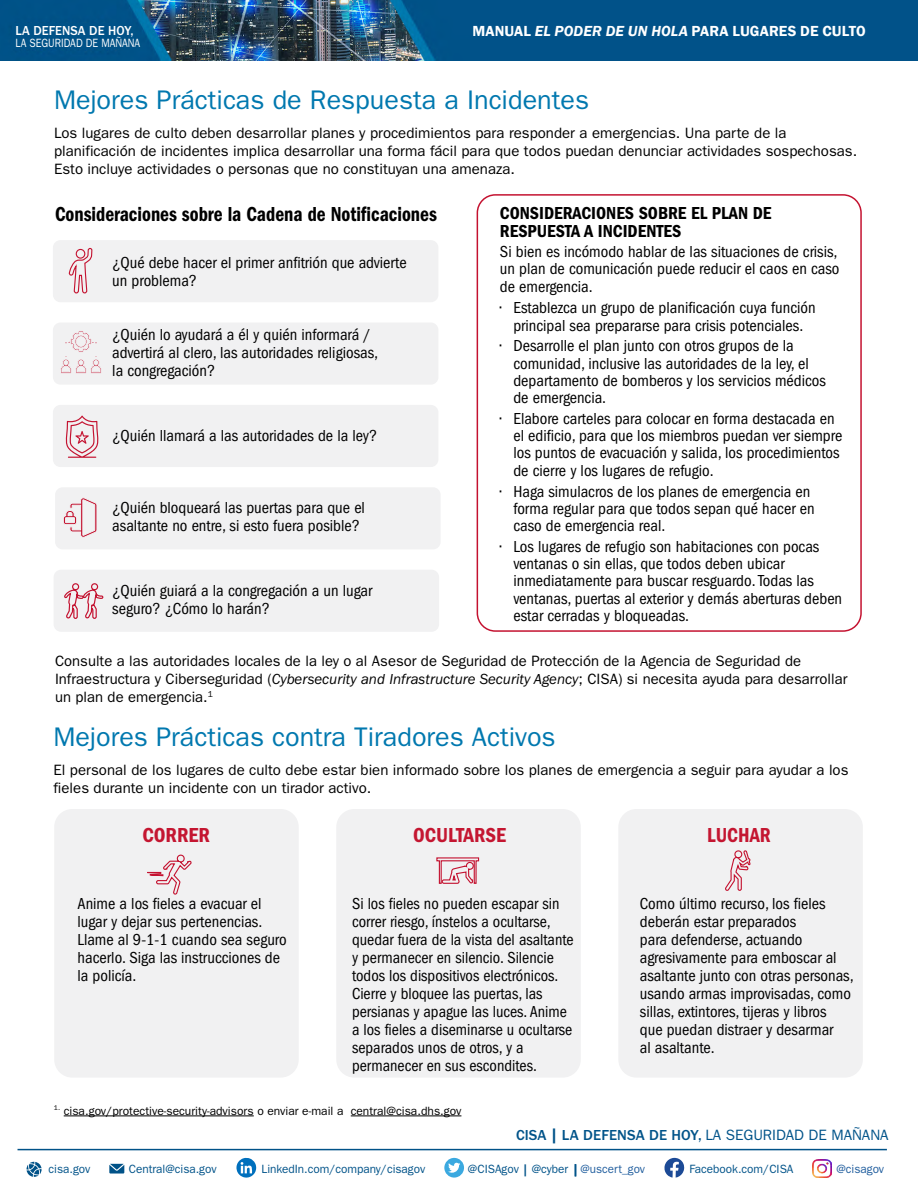
<style>
.page{position:relative;width:918px;height:1188px;background:#fff}
.page>*{position:absolute;margin:0;border:0;box-sizing:border-box;transform-origin:0 0}
.t1{font:27px "ITC Franklin Gothic Std";color:#0178af}
.t2{font:21px "ITC Franklin Gothic Std Dm Cd";color:#000;scale:.92 1}
.t3{font:21px "ITC Franklin Gothic Std Dm Cd";color:#c41631}
.t4{font:21px "ITC Franklin Gothic Std Dm Cd";color:#c41631;scale:.95 1}
.t5{font:18px/18px "ITC Franklin Gothic Std Dm Cd";color:#000}
.t6{font:condensed 16.5px/18px "ITC Franklin Gothic Std";color:#000}
.t7{font:15px/18px "ITC Franklin Gothic Std";color:#000}
.t8{font:600 15px "Franklin Gothic";letter-spacing:.005em;color:#fff}
.t9{font:500 15px "ITC Franklin Gothic Std";letter-spacing:.005em;color:#005389}
.t10{font:500 13.5px "ITC Franklin Gothic Std";color:#fff;scale:.95 1}
.t11{font:12px "ITC Franklin Gothic Std";color:#005389}
.t12{font:12px "ITC Franklin Gothic Std";color:#000}
.t13{font:12px "ITC Franklin Gothic Std";color:#fff;scale:.85 1}
.t14{font:12px "ITC Franklin Gothic Std";color:#215e9e}
.t15{font:7.05px "ITC Franklin Gothic Std";color:#000}
.s1{font-style:italic}
.s2{font-family:"Noto Sans";font-weight:900;font-stretch:condensed}
.s3{font-weight:400}
.s4{font-family:"Tahoma";font-weight:700;font-size:12.6px}
.s5{font-family:"Tahoma";font-weight:700;font-size:13.05px}
.s6{color:#215e9e}
</style>
<div class="page">
<svg style="left:444px;top:1158px;width:20px;height:20px"></svg>
<svg style="left:448px;top:1163px;width:12px;height:10px"></svg>
<svg style="left:664px;top:1158px;width:20px;height:20px"></svg>
<img style="left:813px;top:1159px;width:18px;height:18px">
<svg style="left:236px;top:1158px;width:20px;height:20px"></svg>
<svg style="left:109px;top:1164px;width:15px;height:10px"></svg>
<svg style="left:26px;top:1162px;width:16px;height:15px"></svg>
<hr style="left:18px;top:1149px;width:869px;height:1px;background:#005288">
<div style="left:54px;top:809px;width:245px;height:269px;background:#f1f1f2;border-radius:18px"></div>
<div style="left:336px;top:809px;width:245px;height:269px;background:#f1f1f2;border-radius:18px"></div>
<div style="left:618px;top:809px;width:245px;height:269px;background:#f1f1f2;border-radius:18px"></div>
<div style="left:54px;top:570px;width:385px;height:62px;background:#f1f1f2;border-radius:8px"></div>
<div style="left:55px;top:487px;width:386px;height:62px;background:#f1f1f2;border-radius:8px"></div>
<div style="left:53px;top:405px;width:385px;height:62px;background:#f1f1f2;border-radius:8px"></div>
<div style="left:53px;top:323px;width:385px;height:62px;background:#f1f1f2;border-radius:8px"></div>
<div style="left:53px;top:240px;width:385px;height:62px;background:#f1f1f2;border-radius:8px"></div>
<div style="left:477px;top:194px;width:385px;height:438px;border:2px solid #c41230;border-radius:18px"></div>
<svg style="left:147px;top:854px;width:45px;height:41px"></svg>
<svg style="left:436px;top:857px;width:44px;height:27px"></svg>
<svg style="left:725px;top:850px;width:26px;height:41px"></svg>
<svg style="left:68px;top:247px;width:24px;height:47px"></svg>
<svg style="left:60px;top:331px;width:42px;height:42px"></svg>
<svg style="left:65px;top:416px;width:34px;height:42px"></svg>
<svg style="left:63px;top:497px;width:34px;height:41px"></svg>
<svg style="left:64px;top:583px;width:40px;height:36px"></svg>
<img style="left:0;top:0;width:917px;height:60px">
<div style="left:13px;top:23px;width:111px;height:26px;background:#005288"></div>
<hr style="left:64px;top:1116px;width:190px;height:1px;background:#000">
<hr style="left:351px;top:1116px;width:110px;height:1px;background:#000">
<p class="t10" style="left:16px;top:23px;width:126px">LA DEFENSA DE HOY,</p>
<p class="t13" style="left:16px;top:36px;width:148px">LA SEGURIDAD DE MAÑANA</p>
<p class="t8" style="left:472px;top:22px;width:395px">MANUAL <span class="s1">EL PODER DE UN HOLA</span> PARA LUGARES DE CULTO</p>
<p class="t1" style="left:54px;top:85px;width:537px">Mejores Prácticas de Respuesta a Incidentes</p>
<p class="t7" style="left:54px;top:124px;width:805px">Los lugares de culto deben desarrollar planes y procedimientos para responder a emergencias. Una parte de la planificación de incidentes implica desarrollar una forma fácil para que todos puedan denunciar actividades sospechosas.<br>Esto incluye actividades o personas que no constituyan una amenaza.</p>
<p class="t2" style="left:55px;top:202px;width:417px">Consideraciones sobre la Cadena de Notificaciones</p>
<p class="t5" style="left:500px;top:204px;width:273px">CONSIDERACIONES SOBRE EL PLAN DE<br>RESPUESTA A INCIDENTES</p>
<p class="t6" style="left:500px;top:243px;width:341px;line-height:17.2px">Si bien es incómodo hablar de las situaciones de crisis, un plan de comunicación puede reducir el caos en caso de emergencia.</p>
<p class="t6" style="left:500px;top:300px;width:317px;line-height:17.2px;text-align:center">• Establezca un grupo de planificación cuya función principal sea prepararse para crisis potenciales.</p>
<p class="t6" style="left:513px;top:338px;width:314px;line-height:17.2px;text-indent:-14px">• Desarrolle el plan junto con otros grupos de la comunidad, inclusive las autoridades de la ley, el departamento de bomberos y los servicios médicos de emergencia.</p>
<p class="t6" style="left:513px;top:410px;width:330px;line-height:17.2px;text-indent:-14px">• Elabore carteles para colocar en forma destacada en el edificio, para que los miembros puedan ver siempre los puntos de evacuación y salida, los procedimientos de cierre y los lugares de refugio.</p>
<p class="t6" style="left:513px;top:483px;width:303px;line-height:17.2px;text-indent:-14px">• Haga simulacros de los planes de emergencia en forma regular para que todos sepan qué hacer en caso de emergencia real.</p>
<p class="t6" style="left:513px;top:538px;width:330px;line-height:17.2px;text-indent:-14px">• Los lugares de refugio son habitaciones con pocas ventanas o sin ellas, que todos deben ubicar inmediatamente para buscar resguardo. Todas las ventanas, puertas al exterior y demás aberturas deben estar cerradas y bloqueadas.</p>
<p class="t6" style="left:112px;top:254px;width:296px">¿Qué debe hacer el primer anfitrión que advierte un problema?</p>
<p class="t6" style="left:112px;top:325px;width:267px">¿Quién lo ayudará a él y quién informará / advertirá al clero, las autoridades religiosas, la congregación?</p>
<p class="t6" style="left:112px;top:426px;width:266px">¿Quién llamará a las autoridades de la ley?</p>
<p class="t6" style="left:112px;top:498px;width:254px">¿Quién bloqueará las puertas para que el asaltante no entre, si esto fuera posible?</p>
<p class="t6" style="left:112px;top:582px;width:262px">¿Quién guiará a la congregación a un lugar seguro? ¿Cómo lo harán?</p>
<p class="t7" style="left:55px;top:652px;width:794px">Consulte a las autoridades locales de la ley o al Asesor de Seguridad de Protección de la Agencia de Seguridad de<br>Infraestructura y Ciberseguridad (<span class="s1">Cybersecurity and Infrastructure Security Agency</span>; CISA) si necesita ayuda para desarrollar un plan de emergencia.<sup>1</sup></p>
<p class="t1" style="left:53px;top:722px;width:504px">Mejores Prácticas contra Tiradores Activos</p>
<p class="t7" style="left:53px;top:761px;width:797px">El personal de los lugares de culto debe estar bien informado sobre los planes de emergencia a seguir para ayudar a los fieles durante un incidente con un tirador activo.</p>
<p class="t3" style="left:142px;top:823px;width:69px">CORRER</p>
<p class="t3" style="left:413px;top:823px;width:94px">OCULTARSE</p>
<p class="t4" style="left:707px;top:823px;width:68px">LUCHAR</p>
<p class="t6" style="left:78px;top:895px;width:211px">Anime a los fieles a evacuar el lugar y dejar sus pertenencias.<br>Llame al 9-1-1 cuando sea seguro hacerlo. Siga las instrucciones de la policía.</p>
<p class="t6" style="left:352px;top:895px;width:223px">Si los fieles no pueden escapar sin correr riesgo, ínstelos a ocultarse, quedar fuera de la vista del asaltante y permanecer en silencio. Silencie todos los dispositivos electrónicos.<br>Cierre y bloquee las puertas, las persianas y apague las luces. Anime a los fieles a diseminarse u ocultarse separados unos de otros, y a permanecer en sus escondites.</p>
<p class="t6" style="left:640px;top:895px;width:215px">Como último recurso, los fieles deberán estar preparados<br>para defenderse, actuando agresivamente para emboscar al asaltante junto con otras personas, usando armas improvisadas, como sillas, extintores, tijeras y libros<br>que puedan distraer y desarmar<br>al asaltante.</p>
<p class="t15" style="left:54px;top:1104px;width:8px">1.</p>
<p class="t12" style="left:64px;top:1104px;width:399px">cisa.gov/protective-security-advisors o enviar e-mail a central@cisa.dhs.gov</p>
<p class="t9" style="left:516px;top:1126px;width:374px">CISA <span class="s2">|</span> LA DEFENSA DE HOY, <span class="s3">LA SEGURIDAD DE MAÑANA</span></p>
<p class="t11" style="left:49px;top:1162px;width:43px">cisa.gov</p>
<p class="t11" style="left:129px;top:1162px;width:89px">Central@cisa.gov</p>
<p class="t11" style="left:262px;top:1162px;width:165px">LinkedIn.com/company/cisagov</p>
<p class="t11" style="left:468px;top:1162px;width:178px">@CISAgov <span class="s4">|</span> @cyber <span class="s5">|</span><span class="s6">@uscert_gov</span></p>
<p class="t11" style="left:690px;top:1162px;width:105px">Facebook.com/CISA</p>
<p class="t14" style="left:836px;top:1162px;width:49px">@cisagov</p>
</div>
